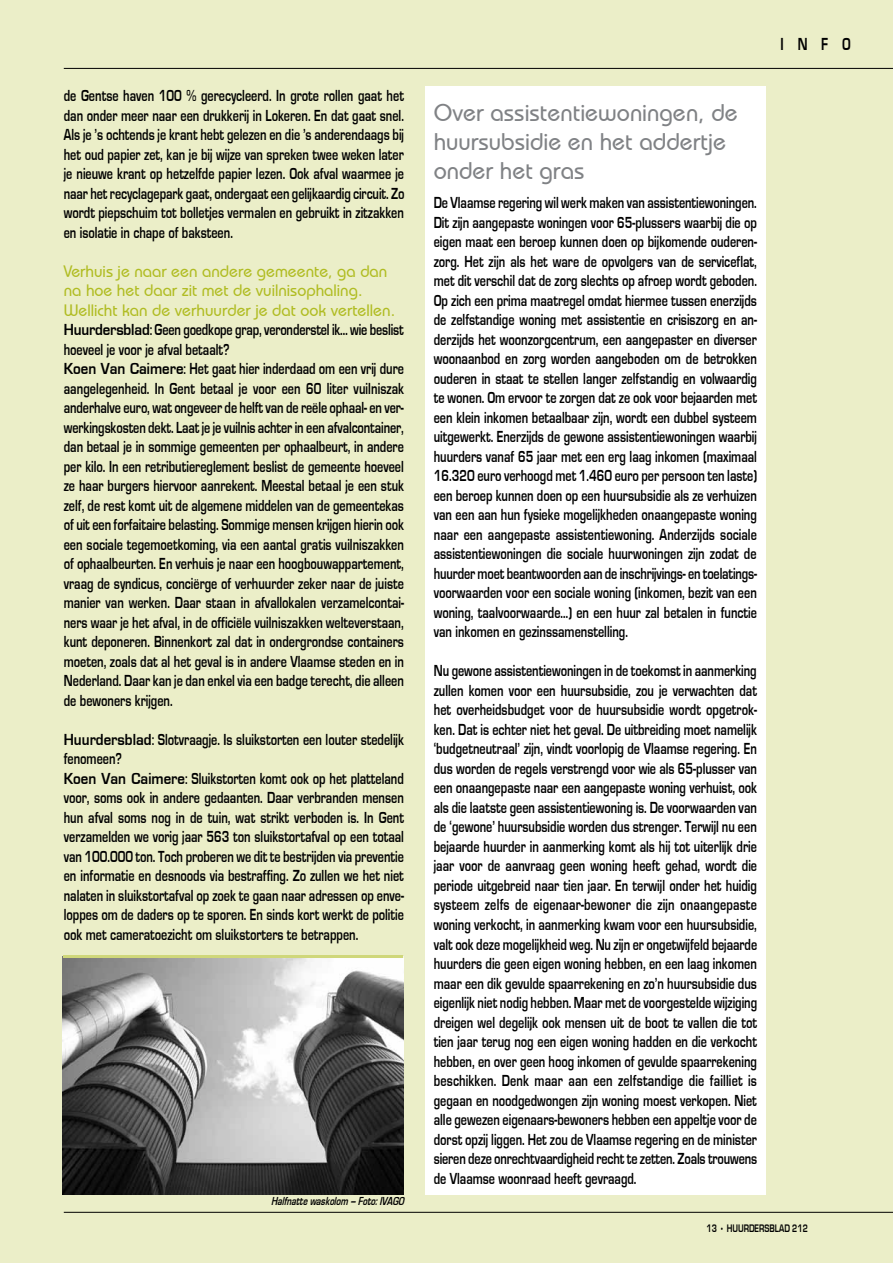
<style>
.page{position:relative;width:893px;height:1263px;background:#ebeec8}
.page>*{position:absolute;margin:0;border:0;box-sizing:border-box;transform-origin:0 0}
.t1{font:500 24px/29.2px "Bauhaus IT Cby BT";color:#808285}
.t2{font:18px "Eurose Cond";color:#000}
.t3{font:16.5px/19.5px "Eurose Cond";color:#000;text-align:justify}
.t4{font:500 16.5px/19.5px "Bauhaus IT Cby BT";color:#b0bc22}
.t5{font:italic 12px "Eurose Cond";color:#000}
.t6{font:11.25px "Eurose Cond";color:#000}
.s1{font-weight:700}
</style>
<div class="page">
<hr style="left:64px;top:1212px;width:829px;height:1px;background:#000">
<hr style="left:64px;top:68px;width:829px;height:1px;background:#000">
<div style="left:425px;top:87px;width:340px;height:1108px;background:#fff"></div>
<img style="left:63px;top:958px;width:340px;height:237px">
<hr style="left:63px;top:955px;width:340px;height:3px;background:#cfd77a">
<p class="t3" style="left:64px;top:86px;width:342px">de Gentse haven 100 % gerecycleerd. In grote rollen gaat het dan onder meer naar een drukkerij in Lokeren. En dat gaat snel.<br>Als je ’s ochtends je krant hebt gelezen en die ’s anderendaags bij het oud papier zet, kan je bij wijze van spreken twee weken later je nieuwe krant op hetzelfde papier lezen. Ook afval waarmee je naar het recyclagepark gaat, ondergaat een gelijkaardig circuit. Zo wordt piepschuim tot bolletjes vermalen en gebruikt in zitzakken en isolatie in chape of baksteen.</p>
<p class="t4" style="left:64px;top:261px;width:333px">Verhuis je naar een andere gemeente, ga dan na hoe het daar zit met de vuilnisophaling.<br>Wellicht kan de verhuurder je dat ook vertellen.</p>
<p class="t3" style="left:64px;top:320px;width:342px;text-align:left"><span class="s1">Huurdersblad</span>: Geen goedkope grap, veronderstel ik… wie beslist hoeveel je voor je afval betaalt?<br><span class="s1">Koen Van Caimere</span>: Het gaat hier inderdaad om een vrij dure aangelegenheid. In Gent betaal je voor een 60 liter vuilniszak anderhalve euro, wat ongeveer de helft van de reële ophaal- en ver&shy;werkingskosten dekt. Laat je je vuilnis achter in een afvalcontainer, dan betaal je in sommige gemeenten per ophaalbeurt, in andere per kilo. In een retributiereglement beslist de gemeente hoeveel ze haar burgers hiervoor aanrekent. Meestal betaal je een stuk zelf, de rest komt uit de algemene middelen van de gemeentekas of uit een forfaitaire belasting. Sommige mensen krijgen hierin ook een sociale tegemoetkoming, via een aantal gratis vuilniszakken of ophaalbeurten. En verhuis je naar een hoogbouwappartement, vraag de syndicus, conciërge of verhuurder zeker naar de juiste manier van werken. Daar staan in afvallokalen verzamelcontai&shy;ners waar je het afval, in de officiële vuilniszakken welteverstaan, kunt deponeren. Binnenkort zal dat in ondergrondse containers moeten, zoals dat al het geval is in andere Vlaamse steden en in Nederland. Daar kan je dan enkel via een badge terecht, die alleen de bewoners krijgen.</p>
<p class="t3" style="left:64px;top:729px;width:342px;text-align:left"><span class="s1">Huurdersblad</span>: Slotvraagje. Is sluikstorten een louter stedelijk fenomeen?<br><span class="s1">Koen Van Caimere</span>: Sluikstorten komt ook op het platteland voor, soms ook in andere gedaanten. Daar verbranden mensen hun afval soms nog in de tuin, wat strikt verboden is. In Gent verzamelden we vorig jaar 563 ton sluikstortafval op een totaal van 100.000 ton. Toch proberen we dit te bestrijden via preventie en informatie en desnoods via bestraffing. Zo zullen we het niet nalaten in sluikstortafval op zoek te gaan naar adressen op enve&shy;loppes om de daders op te sporen. En sinds kort werkt de politie ook met cameratoezicht om sluikstorters te betrappen.</p>
<p class="t5" style="left:271px;top:1195px;width:134px">Halfnatte waskolom – Foto: IVAGO</p>
<h1 class="t1" style="left:434px;top:97px;width:306px">Over assistentiewoningen, de huursubsidie en het addertje onder het gras</h1>
<p class="t3" style="left:434px;top:193px;width:325px">De Vlaamse regering wil werk maken van assistentiewoningen.<br>Dit zijn aangepaste woningen voor 65-plussers waarbij die op eigen maat een beroep kunnen doen op bijkomende ouderen&shy;zorg. Het zijn als het ware de opvolgers van de serviceflat, met dit verschil dat de zorg slechts op afroep wordt geboden.<br>Op zich een prima maatregel omdat hiermee tussen enerzijds de zelfstandige woning met assistentie en crisiszorg en an&shy;derzijds het woonzorgcentrum, een aangepaster en diverser woonaanbod en zorg worden aangeboden om de betrokken ouderen in staat te stellen langer zelfstandig en volwaardig te wonen. Om ervoor te zorgen dat ze ook voor bejaarden met een klein inkomen betaalbaar zijn, wordt een dubbel systeem uitgewerkt. Enerzijds de gewone assistentiewoningen waarbij huurders vanaf 65 jaar met een erg laag inkomen (maximaal 16.320 euro verhoogd met 1.460 euro per persoon ten laste) een beroep kunnen doen op een huursubsidie als ze verhuizen van een aan hun fysieke mogelijkheden onaangepaste woning naar een aangepaste assistentiewoning. Anderzijds sociale assistentiewoningen die sociale huurwoningen zijn zodat de huurder moet beantwoorden aan de inschrijvings- en toelatings&shy;voorwaarden voor een sociale woning (inkomen, bezit van een woning, taalvoorwaarde…) en een huur zal betalen in functie van inkomen en gezinssamenstelling.</p>
<p class="t3" style="left:434px;top:661px;width:325px">Nu gewone assistentiewoningen in de toekomst in aanmerking zullen komen voor een huursubsidie, zou je verwachten dat het overheidsbudget voor de huursubsidie wordt opgetrok&shy;ken. Dat is echter niet het geval. De uitbreiding moet namelijk ‘budgetneutraal’ zijn, vindt voorlopig de Vlaamse regering. En dus worden de regels verstrengd voor wie als 65-plusser van een onaangepaste naar een aangepaste woning verhuist, ook als die laatste geen assistentiewoning is. De voorwaarden van de ‘gewone’ huursubsidie worden dus strenger. Terwijl nu een bejaarde huurder in aanmerking komt als hij tot uiterlijk drie jaar voor de aanvraag geen woning heeft gehad, wordt die periode uitgebreid naar tien jaar. En terwijl onder het huidig systeem zelfs de eigenaar-bewoner die zijn onaangepaste woning verkocht, in aanmerking kwam voor een huursubsidie, valt ook deze mogelijkheid weg. Nu zijn er ongetwijfeld bejaarde huurders die geen eigen woning hebben, en een laag inkomen maar een dik gevulde spaarrekening en zo’n huursubsidie dus eigenlijk niet nodig hebben. Maar met de voorgestelde wijziging dreigen wel degelijk ook mensen uit de boot te vallen die tot tien jaar terug nog een eigen woning hadden en die verkocht hebben, en over geen hoog inkomen of gevulde spaarrekening beschikken. Denk maar aan een zelfstandige die failliet is gegaan en noodgedwongen zijn woning moest verkopen. Niet alle gewezen eigenaars-bewoners hebben een appeltje voor de dorst opzij liggen. Het zou de Vlaamse regering en de minister sieren deze onrechtvaardigheid recht te zetten. Zoals trouwens de Vlaamse woonraad heeft gevraagd.</p>
<p class="t2" style="left:781px;top:34px;width:70px">info</p>
<p class="t6" style="left:707px;top:1222px;width:103px">13 • Huurdersblad 212</p>
</div>
